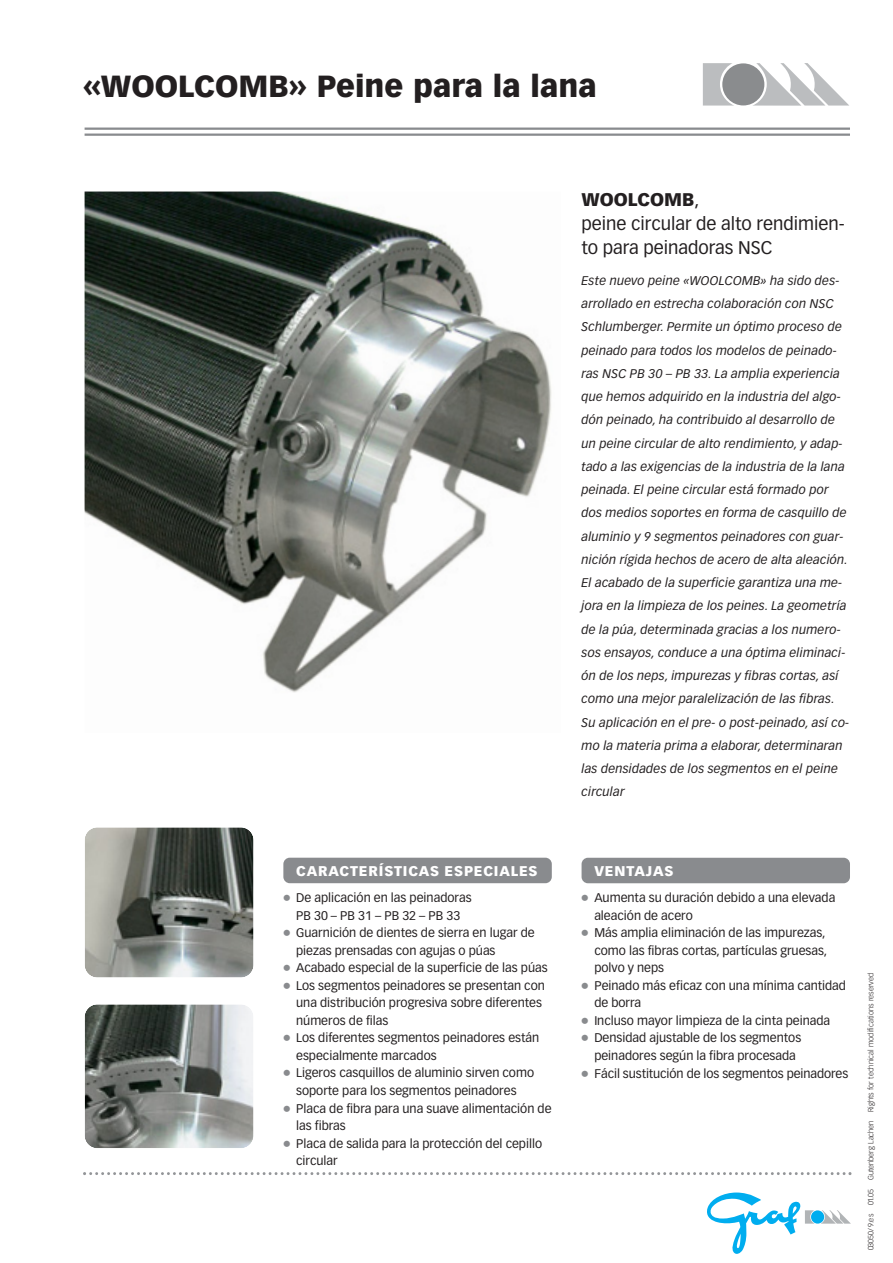
<style>
.page{position:relative;width:893px;height:1263px;background:#fff}
.page>*{position:absolute;margin:0;border:0;box-sizing:border-box;transform-origin:0 0}
.t1{font:900 30px "Vectora LH";color:#231f20}
.t2{font:18px/24px "Vectora LH";color:#231f20}
.t3{font:900 13.8px "Vectora LH";letter-spacing:.06em;color:#fff}
.t4{font:italic 12.3px/23.2px "Vectora LH";letter-spacing:.015em;color:#231f20}
.t5{font:12.3px/17.5px "Vectora LH";color:#231f20}
.t6{font:300 7.5px "Vectora LH";color:#231f20}
.s1{font-family:"Universal Newswith Comm Pi";color:#898b8e}
.s2{font-weight:900}
</style>
<div class="page">
<img style="left:85px;top:192px;width:467px;height:501px">
<svg style="left:707px;top:1192px;width:144px;height:62px"></svg>
<svg style="left:83px;top:1172px;width:768px;height:3px"></svg>
<hr style="left:85px;top:128px;width:765px;height:2px;background:#898b8e">
<hr style="left:85px;top:134px;width:765px;height:2px;background:#898b8e">
<div style="left:582px;top:858px;width:268px;height:25px;background:#898b8e;border-radius:6px"></div>
<img style="left:85px;top:827px;width:169px;height:150px;border-radius:13px">
<img style="left:85px;top:1004px;width:169px;height:144px;border-radius:13px">
<div style="left:283px;top:858px;width:269px;height:25px;background:#898b8e;border-radius:6px"></div>
<svg style="left:703px;top:63px;width:31px;height:43px"></svg>
<svg style="left:752px;top:63px;width:97px;height:43px"></svg>
<div style="left:722px;top:63px;width:42px;height:42px;background:#8a8c8e;border-radius:50%"></div>
<h1 class="t1" style="left:83px;top:73px;width:515px">«WOOLCOMB» Peine para la lana</h1>
<p class="t3" style="left:296px;top:865px;width:243px">CARACTERÍSTICAS ESPECIALES</p>
<p class="t5" style="left:283px;top:889px;width:190px;text-align:center"><span class="s1">●</span> De aplicación en las peinadoras<br>PB 30 – PB 31 – PB 32 – PB 33</p>
<p class="t5" style="left:296px;top:925px;width:240px;text-indent:-13px"><span class="s1">●</span> Guarnición de dientes de sierra en lugar de piezas prensadas con agujas o púas</p>
<p class="t5" style="left:283px;top:960px;width:266px"><span class="s1">●</span> Acabado especial de la superficie de las púas</p>
<p class="t5" style="left:296px;top:977px;width:250px;text-indent:-13px"><span class="s1">●</span> Los segmentos peinadores se presentan con una distribución progresiva sobre diferentes números de filas</p>
<p class="t5" style="left:296px;top:1030px;width:245px;text-indent:-13px"><span class="s1">●</span> Los diferentes segmentos peinadores están especialmente marcados</p>
<p class="t5" style="left:283px;top:1065px;width:252px;text-align:center"><span class="s1">●</span> Ligeros casquillos de aluminio sirven como soporte para los segmentos peinadores</p>
<p class="t5" style="left:296px;top:1100px;width:257px;text-indent:-13px"><span class="s1">●</span> Placa de fibra para una suave alimentación de las fibras</p>
<p class="t5" style="left:296px;top:1135px;width:248px;text-indent:-13px"><span class="s1">●</span> Placa de salida para la protección del cepillo circular</p>
<h2 class="t2" style="left:582px;top:189px;width:265px"><span class="s2">WOOLCOMB</span>,<br>peine circular de alto rendimien&shy;to para peinadoras NSC</h2>
<p class="t4" style="left:582px;top:270px;width:269px">Este nuevo peine «WOOLCOMB» ha sido des&shy;arrollado en estrecha colaboración con NSC Schlumberger. Permite un óptimo proceso de peinado para todos los modelos de peinado&shy;ras NSC PB 30 – PB 33. La amplia experiencia que hemos adquirido en la industria del algo&shy;dón peinado, ha contribuido al desarrollo de un peine circular de alto rendimiento, y adap&shy;tado a las exigencias de la industria de la lana peinada. El peine circular está formado por dos medios soportes en forma de casquillo de aluminio y 9 segmentos peinadores con guar&shy;nición rígida hechos de acero de alta aleación.<br>El acabado de la superficie garantiza una me&shy;jora en la limpieza de los peines. La geometría de la púa, determinada gracias a los numero&shy;sos ensayos, conduce a una óptima eliminaci&shy;ón de los neps, impurezas y fibras cortas, así como una mejor paralelización de las fibras.<br>Su aplicación en el pre- o post-peinado, así co&shy;mo la materia prima a elaborar, determinaran las densidades de los segmentos en el peine circular</p>
<p class="t3" style="left:594px;top:865px;width:81px">VENTAJAS</p>
<p class="t5" style="left:594px;top:890px;width:242px;text-indent:-13px"><span class="s1">●</span> Aumenta su duración debido a una elevada aleación de acero</p>
<p class="t5" style="left:594px;top:925px;width:234px;text-indent:-13px"><span class="s1">●</span> Más amplia eliminación de las impurezas, como las fibras cortas, partículas gruesas, polvo y neps</p>
<p class="t5" style="left:594px;top:977px;width:253px;text-indent:-13px"><span class="s1">●</span> Peinado más eficaz con una mínima cantidad de borra</p>
<p class="t5" style="left:582px;top:1012px;width:250px"><span class="s1">●</span> Incluso mayor limpieza de la cinta peinada</p>
<p class="t5" style="left:582px;top:1030px;width:221px;text-align:center"><span class="s1">●</span> Densidad ajustable de los segmentos peinadores según la fibra procesada</p>
<p class="t5" style="left:582px;top:1065px;width:268px"><span class="s1">●</span> Fácil sustitución de los segmentos peinadores</p>
<p class="t6" style="left:868px;top:1250px;width:279px;rotate:-90deg">03050/9.es 01.05 Gutenberg Lachen Rights for technical modifications reserved</p>
</div>
